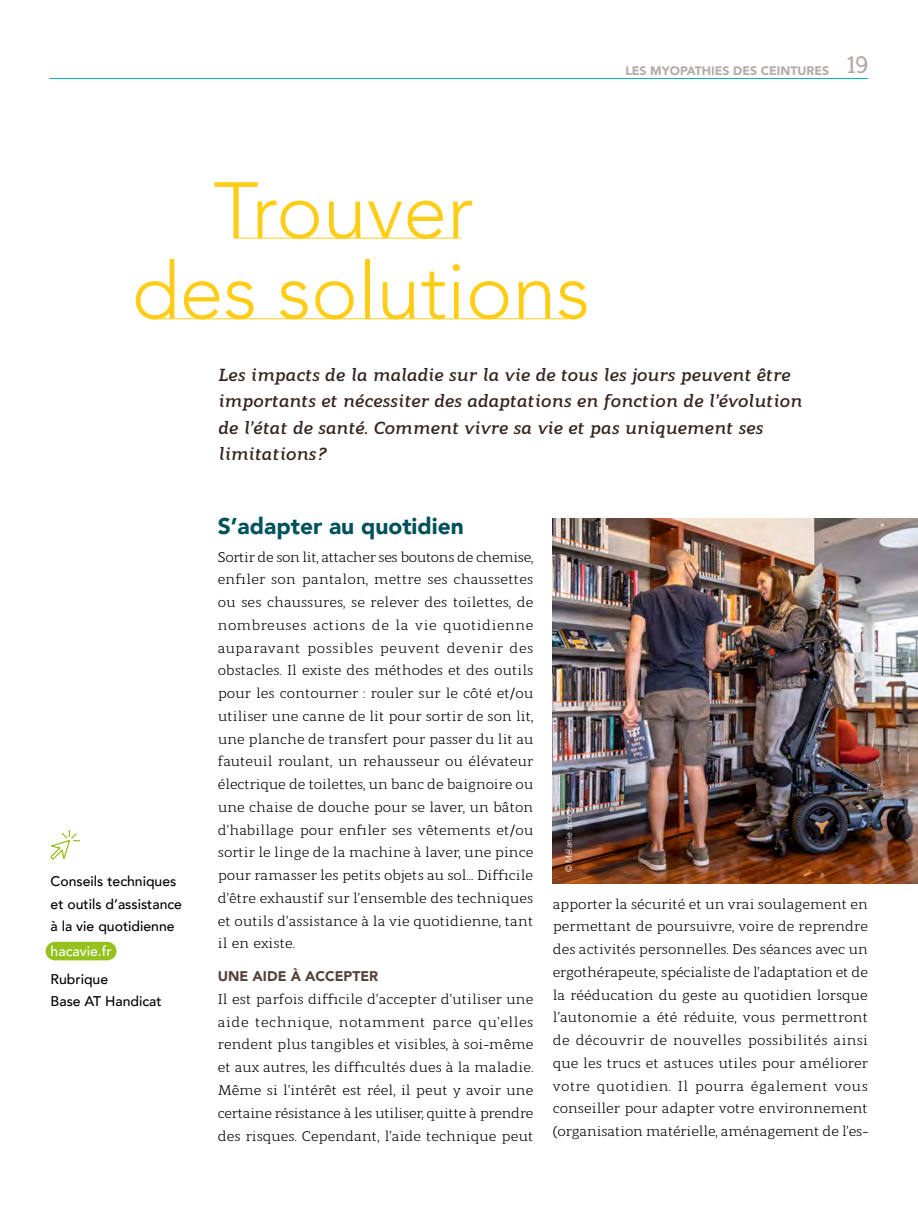
<style>
.page{position:relative;width:918px;height:1216px;background:#fff}
.page>*{position:absolute;margin:0;border:0;box-sizing:border-box;transform-origin:0 0}
.t1{font:300 78.75px/80.5px "Avenir";color:#ffcd15;text-align:center}
.t2{font:900 22.75px "Avenir";color:#00515b}
.t3{font:italic 700 17.5px/26.2px "Modum";color:#34241f}
.t4{font:14px/22.8px "Modum";color:#000;text-align:justify}
.t5{font:500 14px/22.8px "Avenir";color:#000}
.t6{font:900 14px "Avenir";color:#53423d}
.t7{font:500 14px "Avenir";color:#fff}
.t8{font:900 12.25px "Avenir";color:#b4aaa8}
.t9{font:300 8.75px "Avenir";color:#fff}
.s1{font-family:"Modum";font-weight:500;font-size:24.5px}
</style>
<div class="page">
<hr style="left:50px;top:78px;width:818px;height:1px;background:#00b2bd">
<hr style="left:234px;top:238px;width:227px;height:1px;background:#ffcd15">
<hr style="left:150px;top:318px;width:417px;height:1px;background:#ffcd15">
<img style="left:553px;top:518px;width:365px;height:365px">
<div style="left:46px;top:941px;width:71px;height:19px;background:#95c11f;border-radius:9px"></div>
<svg style="left:51px;top:830px;width:29px;height:29px"></svg>
<p class="t8" style="left:625px;top:60px;width:244px">LES MYOPATHIES DES CEINTURES <span class="s1">19</span></p>
<h1 class="t1" style="left:132px;top:171px;width:460px">Trouver<br>des solutions</h1>
<p class="t5" style="left:51px;top:868px;width:133px">Conseils techniques et outils d’assistance à la vie quotidienne</p>
<p class="t7" style="left:51px;top:938px;width:62px">hacavie.fr</p>
<p class="t5" style="left:51px;top:966px;width:113px">Rubrique<br>Base AT Handicat</p>
<p class="t3" style="left:218px;top:360px;width:585px">Les impacts de la maladie sur la vie de tous les jours peuvent être importants et nécessiter des adaptations en fonction de l’évolution de l’état de santé. Comment vivre sa vie et pas uniquement ses limitations ?</p>
<h2 class="t2" style="left:218px;top:506px;width:248px">S’adapter au quotidien</h2>
<p class="t4" style="left:218px;top:544px;width:317px">Sortir de son lit, attacher ses boutons de chemise, enfiler son pantalon, mettre ses chaussettes ou ses chaussures, se relever des toilettes, de nombreuses actions de la vie quotidienne auparavant possibles peuvent devenir des obstacles. Il existe des méthodes et des outils pour les contourner : rouler sur le côté et/ou utiliser une canne de lit pour sortir de son lit, une planche de transfert pour passer du lit au fauteuil roulant, un rehausseur ou élévateur électrique de toilettes, un banc de baignoire ou une chaise de douche pour se laver, un bâton d’habillage pour enfiler ses vêtements et/ou sortir le linge de la machine à laver, une pince pour ramasser les petits objets au sol… Difficile d’être exhaustif sur l’ensemble des techniques et outils d’assistance à la vie quotidienne, tant il en existe.</p>
<p class="t6" style="left:218px;top:964px;width:162px">UNE AIDE À ACCEPTER</p>
<p class="t4" style="left:218px;top:986px;width:317px">Il est parfois difficile d’accepter d’utiliser une aide technique, notamment parce qu’elles rendent plus tangibles et visibles, à soi-même et aux autres, les difficultés dues à la maladie.<br>Même si l’intérêt est réel, il peut y avoir une certaine résistance à les utiliser, quitte à prendre des risques. Cependant, l’aide technique peut</p>
<p class="t9" style="left:564px;top:872px;width:72px;rotate:-90deg">© Mélanie Bordes</p>
<p class="t4" style="left:553px;top:890px;width:317px">apporter la sécurité et un vrai soulagement en permettant de poursuivre, voire de reprendre des activités personnelles. Des séances avec un ergothérapeute, spécialiste de l’adaptation et de la rééducation du geste au quotidien lorsque l’autonomie a été réduite, vous permettront de découvrir de nouvelles possibilités ainsi que les trucs et astuces utiles pour améliorer votre quotidien. Il pourra également vous conseiller pour adapter votre environnement (organisation matérielle, aménagement de l’es-</p>
</div>
